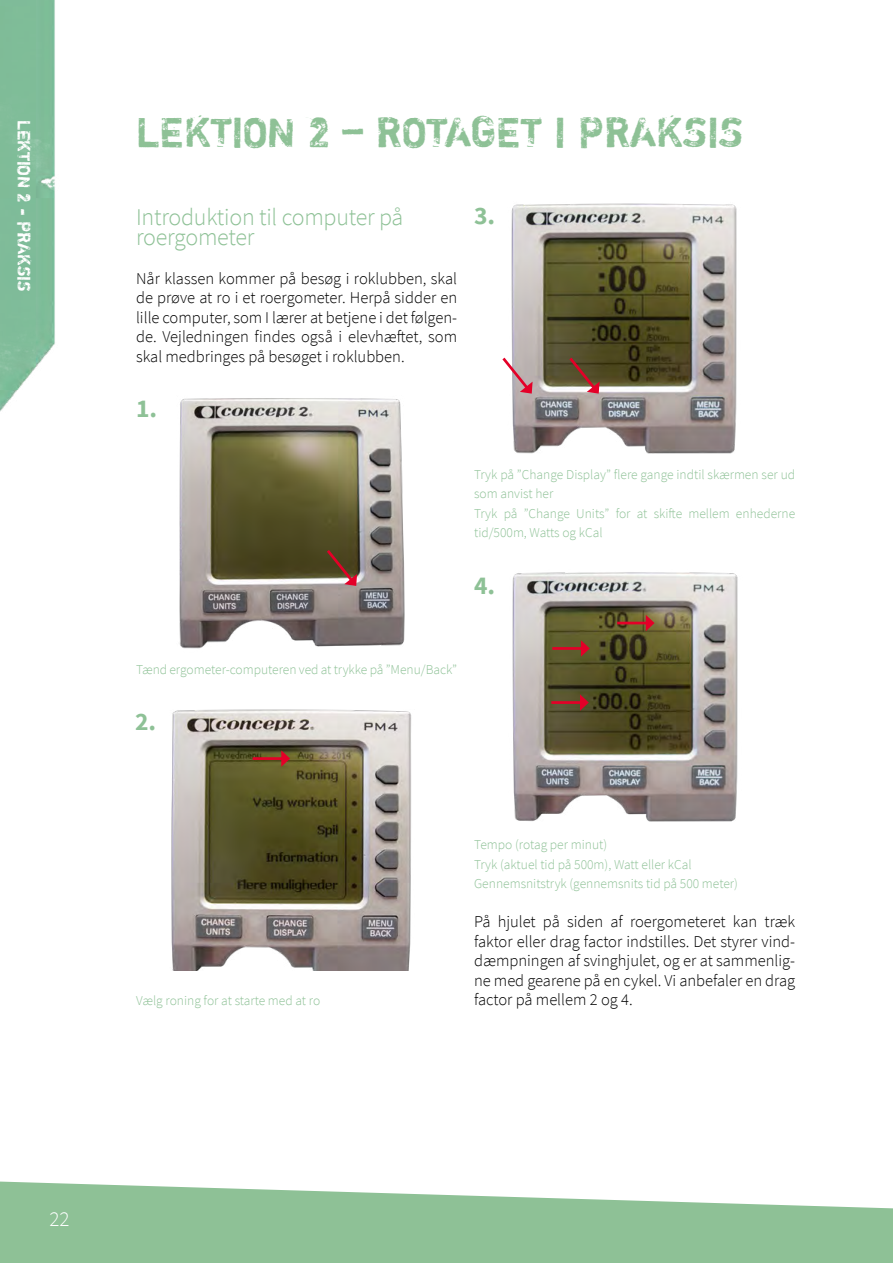
<style>
.page{position:relative;width:893px;height:1263px;background:#fff}
.page>*{position:absolute;margin:0;border:0;box-sizing:border-box;transform-origin:0 0}
.t1{font:42px "Shortcut";color:#8ec196}
.t2{font:700 25.5px "Source Sans Pro";color:#8ec196}
.t3{font:300 24px/19.5px "Source Sans Pro";letter-spacing:-.01em;color:#8ec196}
.t4{font:300 21px "Source Sans Pro";color:#fff}
.t5{font:18px "Shortcut";color:#fff}
.t6{font:300 16.5px/19.5px "Source Sans Pro";color:#000;text-align:justify}
.t7{font:300 13.5px/19.5px "Source Sans Pro";color:#8ec196}
</style>
<div class="page">
<img style="left:0;top:0;width:55px;height:412px">
<svg style="left:0;top:1181px;width:893px;height:82px;fill:#8ec196"></svg>
<img style="left:179px;top:398px;width:226px;height:251px">
<svg style="left:324px;top:547px;width:33px;height:39px"></svg>
<img style="left:171px;top:709px;width:240px;height:261px">
<hr style="left:253px;top:757px;width:31px;height:3px;background:#e40028">
<svg style="left:281px;top:750px;width:9px;height:17px"></svg>
<img style="left:511px;top:203px;width:226px;height:251px">
<svg style="left:567px;top:355px;width:33px;height:39px"></svg>
<svg style="left:502px;top:355px;width:31px;height:39px"></svg>
<img style="left:512px;top:572px;width:226px;height:250px">
<hr style="left:617px;top:622px;width:31px;height:2px;background:#e40028">
<svg style="left:646px;top:615px;width:9px;height:16px"></svg>
<hr style="left:552px;top:647px;width:31px;height:3px;background:#e40028">
<svg style="left:581px;top:640px;width:9px;height:17px"></svg>
<hr style="left:551px;top:701px;width:31px;height:3px;background:#e40028">
<svg style="left:580px;top:694px;width:9px;height:17px"></svg>
<p class="t5" style="left:35px;top:120px;width:174px;rotate:90deg">LEKTION 2 - PRAKSIS</p>
<h1 class="t1" style="left:136px;top:106px;width:609px">LEKTION 2 – ROTAGET I PRAKSIS</h1>
<h3 class="t3" style="left:136px;top:207px;width:269px">Introduktion til computer på roergometer</h3>
<p class="t6" style="left:136px;top:268px;width:323px">Når klassen kommer på besøg i roklubben, skal de prøve at ro i et roergometer. Herpå sidder en lille computer, som I lærer at betjene i det følgen&shy;de. Vejledningen findes også i elevhæftet, som skal medbringes på besøget i roklubben.</p>
<h2 class="t2" style="left:136px;top:391px;width:23px">1.</h2>
<h2 class="t2" style="left:474px;top:199px;width:23px">3.</h2>
<p class="t7" style="left:474px;top:464px;width:323px">Tryk på ”Change Display” flere gange indtil skærmen ser ud som anvist her<br>Tryk på ”Change Units” for at skifte mellem enhederne tid/500m, Watts og kCal</p>
<h2 class="t2" style="left:474px;top:569px;width:23px">4.</h2>
<p class="t7" style="left:136px;top:659px;width:323px">Tænd ergometer-computeren ved at trykke på ”Menu/Back”</p>
<h2 class="t2" style="left:135px;top:704px;width:23px">2.</h2>
<p class="t7" style="left:136px;top:991px;width:186px">Vælg roning for at starte med at ro</p>
<p class="t7" style="left:474px;top:835px;width:265px">Tempo (rotag per minut)<br>Tryk (aktuel tid på 500m), Watt eller kCal<br>Gennemsnitstryk (gennemsnits tid på 500 meter)</p>
<p class="t6" style="left:474px;top:912px;width:323px">På hjulet på siden af roergometeret kan træk faktor eller drag factor indstilles. Det styrer vind&shy;dæmpningen af svinghjulet, og er at sammenlig&shy;ne med gearene på en cykel. Vi anbefaler en drag factor på mellem 2 og 4.</p>
<p class="t4" style="left:49px;top:1206px;width:22px">22</p>
</div>
